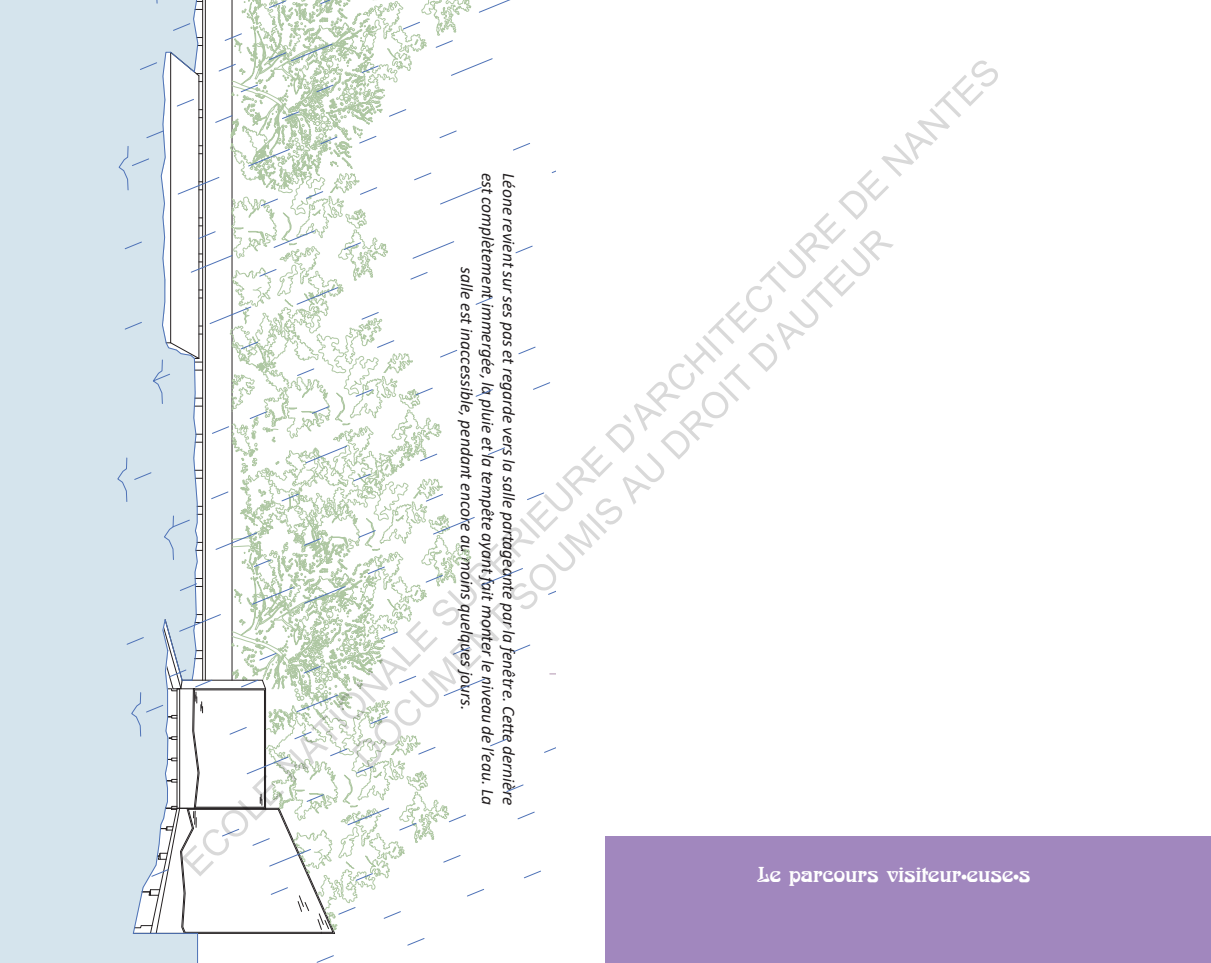
<style>
.page{position:relative;width:1211px;height:963px;background:#fff}
.page>*{position:absolute;margin:0;border:0;box-sizing:border-box;transform-origin:0 0}
.t1{font:36.57px "Arial";color:rgb(0 0 0/.15)}
.t2{font:21px "Boecklins Universe";color:#fff}
.t3{font:italic 17.5px "Calibri";color:#231f20}
.s1{font-size:14px}
</style>
<div class="page">
<svg style="left:0;top:0;width:556px;height:962px"></svg>
<div style="left:605px;top:836px;width:605px;height:126px;background:#a187be"></div>
<h1 class="t1" style="left:171px;top:851px;width:1138px;rotate:-45deg">ECOLE NATIONALE SUPERIEURE D'ARCHITECTURE DE NANTES</h1>
<p class="t3" style="left:500px;top:173px;width:633px;rotate:90deg">est complètement immergée, la pluie et la tempête ayant fait monter le niveau de l’eau. La</p>
<p class="t3" style="left:521px;top:173px;width:633px;rotate:90deg">Léone revient sur ses pas et regarde vers la salle partageante par la fenêtre. Cette dernière</p>
<h1 class="t1" style="left:341px;top:743px;width:745px;rotate:-45deg">DOCUMENT SOUMIS AU DROIT D'AUTEUR</h1>
<p class="t3" style="left:479px;top:267px;width:445px;rotate:90deg">salle est inaccessible, pendant encore au moins quelques jours.</p>
<p class="t2" style="left:756px;top:860px;width:275px">Le parcours visiteur<span class="s1">•</span>euse<span class="s1">•</span>s</p>
</div>
